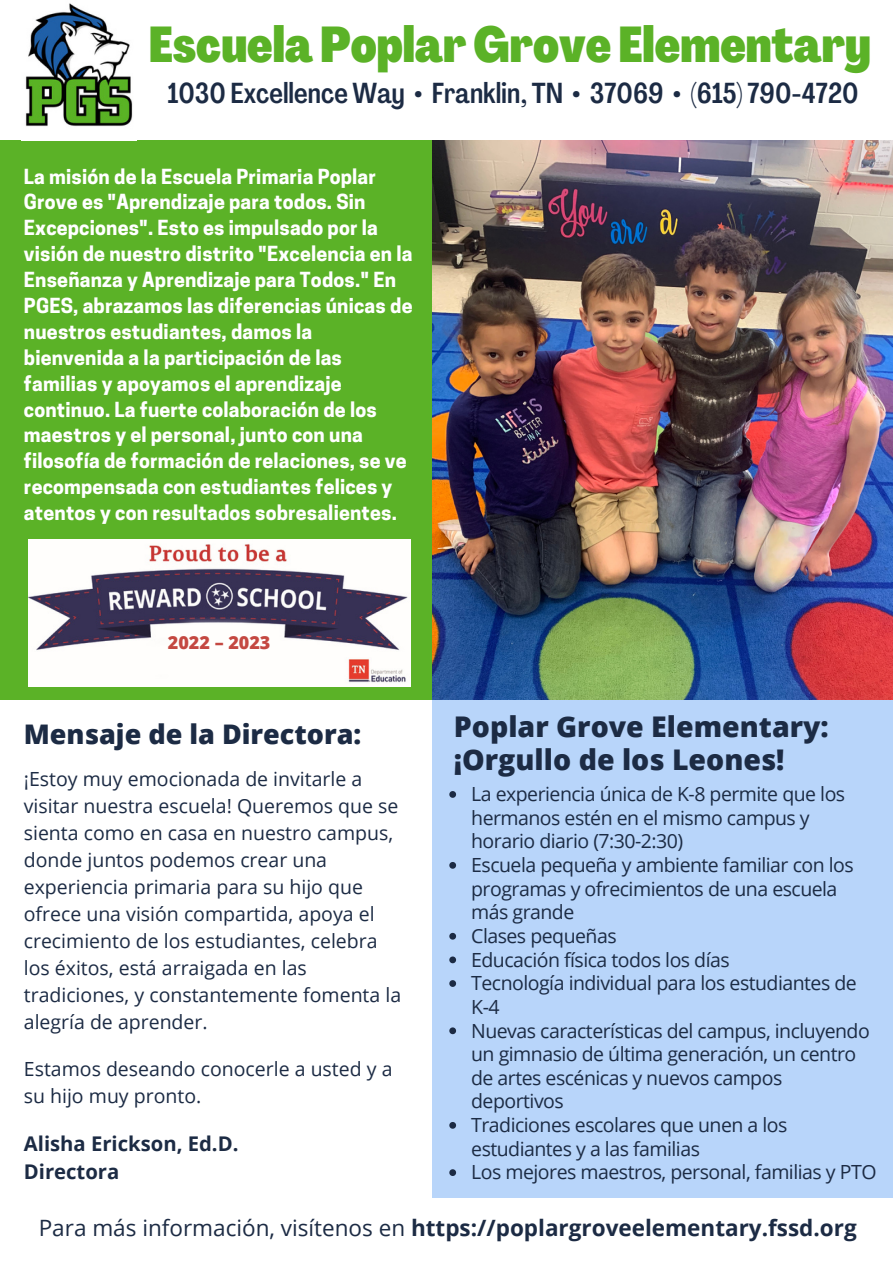
<style>
.page{position:relative;width:893px;height:1264px;background:#fff}
.page>*{position:absolute;margin:0;border:0;box-sizing:border-box;transform-origin:0 0}
.t1{font:800 49.5px "Agrandir Tight";color:#5bb227}
.t2{font:500 28.5px "Agrandir Tight";color:#1c2b44}
.t3{font:800 28.5px/33.8px "Open Sans";color:#1c2b44}
.t4{font:800 27px "Open Sans";color:#1c2b44}
.t5{font:700 22.5px "Open Sans";color:#1c2b44}
.t6{font:700 20.25px/28.2px "Open Sans";color:#1c2b44}
.t7{font:700 19.5px/25.8px "Cooper Hewitt";letter-spacing:.01em;color:#fff}
.t8{font:19.5px/23.7px "Open Sans";letter-spacing:-.025em;color:#1c2b44}
.t9{font:19.5px/27px "Open Sans";color:#1c2b44}
.t10{font:800 18px "Open Sans";color:#c44841}
.s1{font-weight:400}
</style>
<div class="page">
<div style="left:432px;top:620px;width:460px;height:577px;background:#b8d5fa"></div>
<div style="left:0;top:140px;width:432px;height:559px;background:#5bb227"></div>
<img style="left:25px;top:3px;width:108px;height:124px">
<img style="left:28px;top:539px;width:382px;height:147px">
<img style="left:432px;top:140px;width:460px;height:560px">
<svg style="left:449px;top:791px;width:7px;height:6px"></svg>
<svg style="left:449px;top:862px;width:7px;height:6px"></svg>
<svg style="left:449px;top:932px;width:7px;height:7px"></svg>
<svg style="left:449px;top:956px;width:7px;height:7px"></svg>
<svg style="left:449px;top:980px;width:7px;height:6px"></svg>
<svg style="left:449px;top:1027px;width:7px;height:7px"></svg>
<svg style="left:449px;top:1122px;width:7px;height:6px"></svg>
<svg style="left:449px;top:1169px;width:7px;height:6px"></svg>
<h1 class="t1" style="left:149px;top:25px;width:723px">EscuelaPoplarGrove Elementary</h1>
<p class="t2" style="left:167px;top:81px;width:692px">1030 Excellence Way • Franklin, TN • 37069 • (615) 790-4720</p>
<p class="t7" style="left:24px;top:166px;width:390px">La misión de la Escuela Primaria Poplar Grove es "Aprendizaje para todos. Sin Excepciones". Esto es impulsado por la visión de nuestro distrito "Excelencia en la Enseñanza y Aprendizaje para Todos." En PGES, abrazamos las diferencias únicas de nuestros estudiantes, damos la bienvenida a la participación de las familias y apoyamos el aprendizaje continuo. La fuerte colaboración de los maestros y el personal, junto con una filosofía de formación de relaciones, se ve recompensada con estudiantes felices y atentos y con resultados sobresalientes.</p>
<p class="t10" style="left:168px;top:629px;width:104px">2022 – 2023</p>
<h2 class="t3" style="left:454px;top:708px;width:376px">Poplar Grove Elementary: ¡Orgullo de los Leones!</h2>
<p class="t8" style="left:471px;top:781px;width:375px">La experiencia única de K-8 permite que los hermanos estén en el mismo campus y horario diario (7:30-2:30)</p>
<p class="t8" style="left:471px;top:852px;width:384px">Escuela pequeña y ambiente familiar con los programas y ofrecimientos de una escuela más grande</p>
<p class="t8" style="left:471px;top:923px;width:147px">Clases pequeñas</p>
<p class="t8" style="left:471px;top:947px;width:260px">Educación física todos los días</p>
<p class="t8" style="left:471px;top:970px;width:387px">Tecnología individual para los estudiantes de<br>K-4</p>
<p class="t8" style="left:471px;top:1018px;width:400px">Nuevas características del campus, incluyendo un gimnasio de última generación, un centro de artes escénicas y nuevos campos deportivos</p>
<p class="t8" style="left:471px;top:1112px;width:317px">Tradiciones escolares que unen a los estudiantes y a las familias</p>
<p class="t8" style="left:471px;top:1159px;width:407px">Los mejores maestros, personal, familias y PTO</p>
<p class="t5" style="left:39px;top:1212px;width:819px"><span class="s1">Para más información, visítenos en</span> https://poplargroveelementary.fssd.org</p>
<h2 class="t4" style="left:24px;top:714px;width:339px">Mensaje de la Directora:</h2>
<p class="t9" style="left:24px;top:764px;width:379px">¡Estoy muy emocionada de invitarle a visitar nuestra escuela! Queremos que se sienta como en casa en nuestro campus, donde juntos podemos crear una experiencia primaria para su hijo que ofrece una visión compartida, apoya el crecimiento de los estudiantes, celebra los éxitos, está arraigada en las tradiciones, y constantemente fomenta la alegría de aprender.</p>
<p class="t9" style="left:24px;top:1055px;width:370px">Estamos deseando conocerle a usted y a su hijo muy pronto.</p>
<p class="t6" style="left:24px;top:1128px;width:216px">Alisha Erickson, Ed.D.<br>Directora</p>
</div>
